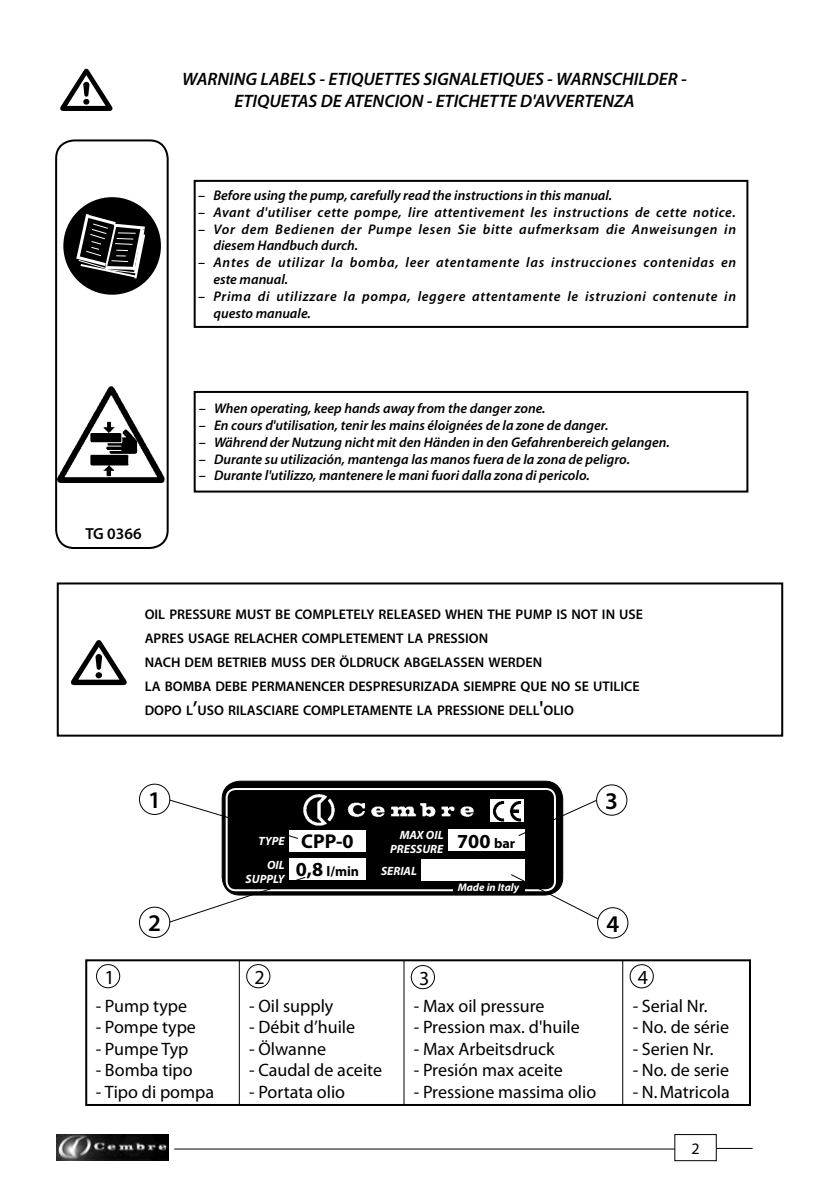
<style>
.page{position:relative;width:840px;height:1191px;background:#fff}
.page>*{position:absolute;margin:0;border:0;box-sizing:border-box;transform-origin:0 0}
.t1{font:600 24px "Myriad Pro";color:#000}
.t2{font:700 20px "Myriad Pro";color:#000}
.t3{font:20px "Myriad Pro";color:#000}
.t4{font:18px "Myriad Pro";color:#000}
.t5{font:italic 600 18px/21.6px "Myriad Pro";color:#000;text-align:center}
.t6{font:600 16px "Myriad Pro";color:#000}
.t7{font:16px "Myriad Pro";color:#000}
.t8{font:italic 600 14px "Myriad Pro";color:#000}
.t9{font:600 14px/24px "Myriad Pro";color:#000}
.t10{font:italic 600 14px/16.8px "Myriad Pro";letter-spacing:.05em;color:#000}
.t11{font:italic 600 14px "Myriad Pro";letter-spacing:.04em;color:#000}
.t12{font:italic 700 12px/14.4px "Myriad Pro";color:#fff}
.t13{font:italic 700 11px "Myriad Pro";color:#fff}
.s1{font-size:20px}
</style>
<div class="page">
<img style="left:57px;top:1134px;width:111px;height:26px">
<div style="left:674px;top:1134px;width:42px;height:26px;border:1px solid #000"></div>
<hr style="left:716px;top:1148px;width:36px;height:1px;background:#000">
<hr style="left:174px;top:1148px;width:500px;height:1px;background:#000">
<div style="left:193px;top:391px;width:555px;height:101px;border:2px solid #000"></div>
<div style="left:57px;top:582px;width:725px;height:154px;border:2px solid #000"></div>
<div style="left:193px;top:180px;width:555px;height:148px;border:2px solid #000"></div>
<div style="left:55px;top:139px;width:113px;height:410px;border:2px solid #000;border-radius:18px"></div>
<div style="left:66px;top:200px;width:92px;height:92px;background:#000;border-radius:50%"></div>
<div style="left:63px;top:197px;width:98px;height:98px;border:5px solid #000;border-radius:50%"></div>
<svg style="left:73px;top:211px;width:75px;height:70px"></svg>
<div style="left:85px;top:959px;width:665px;height:147px;border:2px solid #000"></div>
<hr style="left:403px;top:960px;width:1px;height:144px;background:#000">
<hr style="left:239px;top:960px;width:1px;height:144px;background:#000">
<div style="left:96px;top:964px;width:24px;height:24px;border:1px solid #000;border-radius:50%"></div>
<div style="left:411px;top:965px;width:23px;height:24px;border:1px solid #000;border-radius:50%"></div>
<div style="left:629px;top:964px;width:24px;height:24px;border:1px solid #000;border-radius:50%"></div>
<hr style="left:622px;top:960px;width:1px;height:145px;background:#000">
<div style="left:246px;top:964px;width:24px;height:24px;border:1px solid #000;border-radius:50%"></div>
<img style="left:55px;top:382px;width:114px;height:116px">
<img style="left:87px;top:420px;width:52px;height:58px">
<div style="left:139px;top:784px;width:31px;height:30px;border:1px solid #000;border-radius:50%"></div>
<div style="left:139px;top:907px;width:31px;height:30px;border:1px solid #000;border-radius:50%"></div>
<div style="left:596px;top:784px;width:30px;height:31px;border:1px solid #000;border-radius:50%"></div>
<div style="left:597px;top:907px;width:30px;height:31px;border:1px solid #000;border-radius:50%"></div>
<div style="left:222px;top:781px;width:340px;height:114px;background:#000;border-radius:18px"></div>
<div style="left:222px;top:781px;width:340px;height:114px;border:1px solid #000;border-radius:18px"></div>
<div style="left:225px;top:788px;width:330px;height:103px;border:2px solid #fff;border-radius:9px"></div>
<div style="left:289px;top:830px;width:76px;height:21px;background:#fff"></div>
<div style="left:421px;top:859px;width:103px;height:21px;background:#fff"></div>
<img style="left:303px;top:793px;width:171px;height:33px">
<div style="left:447px;top:830px;width:77px;height:21px;background:#fff"></div>
<div style="left:289px;top:858px;width:76px;height:21px;background:#fff"></div>
<div style="left:490px;top:799px;width:33px;height:23px;background:#fff"></div>
<img style="left:493px;top:801px;width:24px;height:20px">
<div style="left:452px;top:884px;width:72px;height:8px;background:#000"></div>
<svg style="left:517px;top:799px;width:80px;height:37px"></svg>
<svg style="left:169px;top:876px;width:137px;height:46px"></svg>
<svg style="left:510px;top:874px;width:88px;height:45px"></svg>
<svg style="left:169px;top:799px;width:129px;height:40px"></svg>
<svg style="left:60px;top:69px;width:52px;height:42px"></svg>
<svg style="left:71px;top:640px;width:56px;height:45px"></svg>
<p class="t5" style="left:182px;top:69px;width:505px">WARNING LABELS - ETIQUETTES SIGNALETIQUES - WARNSCHILDER -<br>ETIQUETAS DE ATENCION - ETICHETTE D'AVVERTENZA</p>
<p class="t8" style="left:198px;top:188px;width:415px">– Before using the pump, carefully read the instructions in this manual.</p>
<p class="t11" style="left:198px;top:205px;width:538px">– Avant d'utiliser cette pompe, lire attentivement les instructions de cette notice.</p>
<p class="t10" style="left:213px;top:221px;width:524px;text-indent:-15px">– Vor dem Bedienen der Pumpe lesen Sie bitte aufmerksam die Anweisungen in diesem Handbuch durch.</p>
<p class="t10" style="left:213px;top:254px;width:524px;text-indent:-15px">– Antes de utilizar la bomba, leer atentamente las instrucciones contenidas en este manual.</p>
<p class="t10" style="left:213px;top:288px;width:524px;text-indent:-15px">– Prima di utilizzare la pompa, leggere attentamente le istruzioni contenute in questo manuale.</p>
<p class="t6" style="left:85px;top:526px;width:58px">TG 0366</p>
<p class="t8" style="left:199px;top:401px;width:348px">– When operating, keep hands away from the danger zone.</p>
<p class="t8" style="left:199px;top:418px;width:411px">– En cours d'utilisation, tenir les mains éloignées de la zone de danger.</p>
<p class="t8" style="left:199px;top:435px;width:472px">– Während der Nutzung nicht mit den Händen in den Gefahrenbereich gelangen.</p>
<p class="t8" style="left:199px;top:452px;width:432px">– Durante su utilización, mantenga las manos fuera de la zona de peligro.</p>
<p class="t8" style="left:199px;top:469px;width:392px">– Durante l'utilizzo, mantenere le mani fuori dalla zona di pericolo.</p>
<p class="t9" style="left:145px;top:602px;width:499px">OIL PRESSURE MUST BE COMPLETELY RELEASED WHEN THE PUMP IS NOT IN USE APRES USAGE RELACHER COMPLETEMENT LA PRESSION<br>NACH DEM BETRIEB MUSS DER ÖLDRUCK ABGELASSEN WERDEN<br>LA BOMBA DEBE PERMANENCER DESPRESURIZADA SIEMPRE QUE NO SE UTILICE DOPO L<span class="s1">’</span>USO RILASCIARE COMPLETAMENTE LA PRESSIONE DELL<span class="s1">'</span>OLIO</p>
<h1 class="t1" style="left:148px;top:788px;width:14px">1</h1>
<h1 class="t1" style="left:148px;top:911px;width:14px">2</h1>
<h2 class="t2" style="left:301px;top:834px;width:54px">CPP-0</h2>
<p class="t12" style="left:390px;top:828px;width:126px;text-indent:10px">MAX OIL<br>PRESSURE <sup>700</sup> <sup>bar</sup></p>
<p class="t12" style="left:245px;top:858px;width:115px;text-indent:21px">OIL<br>SUPPLY <sup>0,8</sup> <sup>l/min</sup></p>
<p class="t13" style="left:457px;top:883px;width:63px">Made in Italy</p>
<p class="t12" style="left:258px;top:835px;width:28px">TYPE</p>
<p class="t12" style="left:381px;top:864px;width:37px">SERIAL</p>
<h1 class="t1" style="left:605px;top:789px;width:14px">3</h1>
<h1 class="t1" style="left:606px;top:911px;width:14px">4</h1>
<h2 class="t3" style="left:254px;top:967px;width:12px">2</h2>
<h2 class="t3" style="left:104px;top:967px;width:12px">1</h2>
<h2 class="t3" style="left:419px;top:968px;width:12px">3</h2>
<h2 class="t3" style="left:637px;top:967px;width:12px">4</h2>
<p class="t4" style="left:249px;top:996px;width:86px">- Oil supply</p>
<p class="t4" style="left:249px;top:1018px;width:107px">- Débit d’huile</p>
<p class="t4" style="left:249px;top:1040px;width:78px">- Ölwanne</p>
<p class="t4" style="left:249px;top:1061px;width:134px">- Caudal de aceite</p>
<p class="t4" style="left:249px;top:1083px;width:97px">- Portata olio</p>
<p class="t4" style="left:413px;top:996px;width:132px">- Max oil pressure</p>
<p class="t4" style="left:413px;top:1018px;width:167px">- Pression max. d'huile</p>
<p class="t4" style="left:413px;top:1040px;width:142px">- Max Arbeitsdruck</p>
<p class="t4" style="left:413px;top:1061px;width:150px">- Presión max aceite</p>
<p class="t4" style="left:413px;top:1083px;width:184px">- Pressione massima olio</p>
<p class="t4" style="left:632px;top:996px;width:76px">- Serial Nr.</p>
<p class="t4" style="left:632px;top:1018px;width:98px">- No. de série</p>
<p class="t4" style="left:632px;top:1040px;width:82px">- Serien Nr.</p>
<p class="t4" style="left:632px;top:1061px;width:98px">- No. de serie</p>
<p class="t4" style="left:632px;top:1083px;width:99px">- N.Matricola</p>
<p class="t4" style="left:96px;top:996px;width:93px">- Pump type</p>
<p class="t4" style="left:96px;top:1018px;width:102px">- Pompe type</p>
<p class="t4" style="left:96px;top:1040px;width:94px">- Pumpe Typ</p>
<p class="t4" style="left:96px;top:1061px;width:98px">- Bomba tipo</p>
<p class="t4" style="left:96px;top:1083px;width:120px">- Tipo di pompa</p>
<p class="t7" style="left:691px;top:1140px;width:10px">2</p>
</div>
